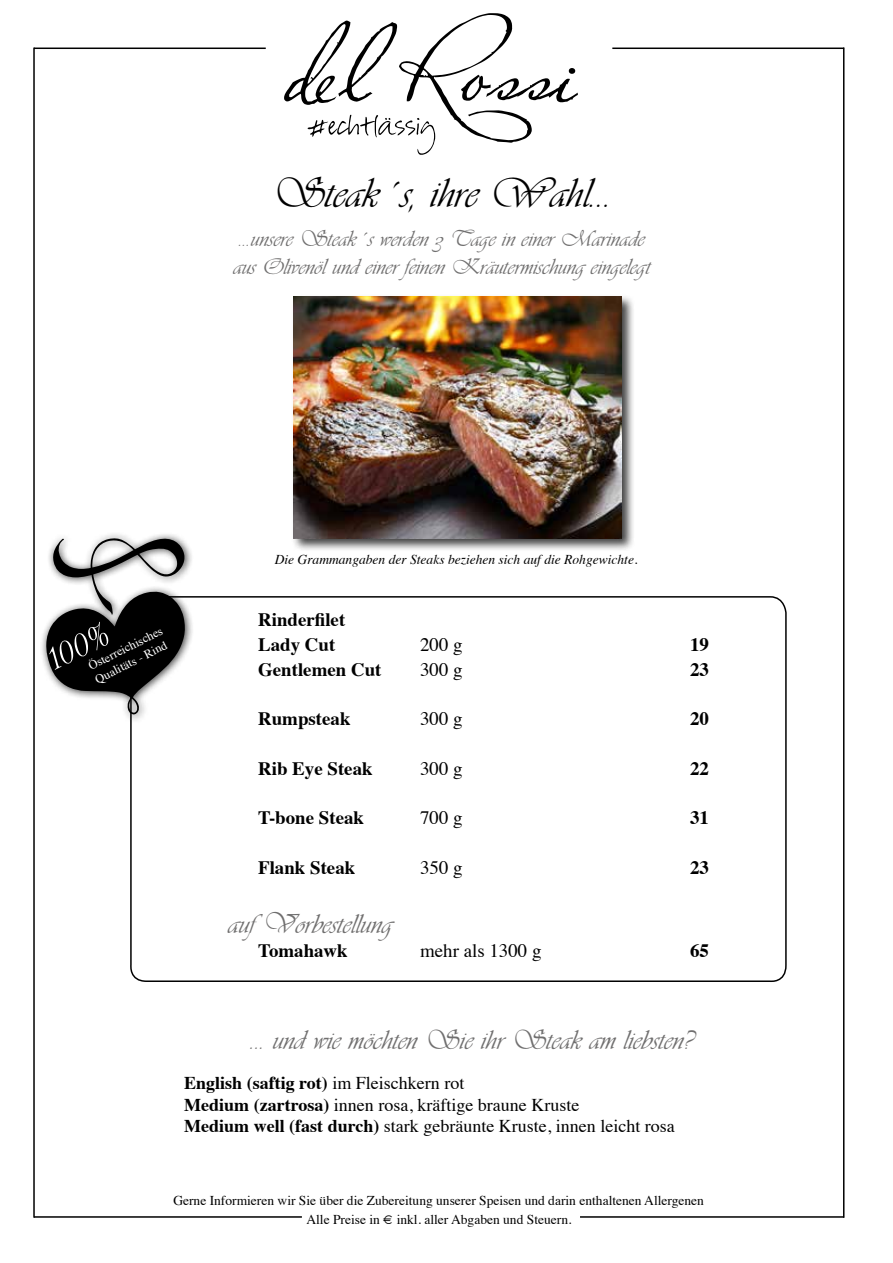
<style>
.page{position:relative;width:893px;height:1263px;background:#fff}
.page>*{position:absolute;margin:0;border:0;box-sizing:border-box;transform-origin:0 0}
.t1{font:126px "Plasterof Paris";letter-spacing:-.065em;color:#000}
.t2{font:55.5px "Savoye Let Plain";color:#fff;scale:.88 1}
.t3{font:43.65px "Vivaldi";color:#000}
.t4{font:28.5px "Vivaldi";color:#706f6f}
.t5{font:23.25px/27.9px "Vivaldi";color:#706f6f}
.t6{font:700 18.9px/24.8px "Times";color:#000}
.t7{font:18.9px "Times";color:#000}
.t8{font:18px/21.6px "Times";color:#000}
.t9{font:13.5px "Times";color:#000}
.t10{font:italic 13.5px "Times";color:#000}
.t11{font:12.3px/14.9px "Times";color:#fff}
.s1{font-weight:700}
</style>
<div class="page">
<svg style="left:307px;top:114px;width:129px;height:41px"></svg>
<hr style="left:34px;top:48px;width:232px;height:1px;background:#000">
<hr style="left:34px;top:1216px;width:268px;height:2px;background:#000">
<hr style="left:612px;top:48px;width:232px;height:1px;background:#000">
<hr style="left:580px;top:1216px;width:264px;height:2px;background:#000">
<hr style="left:33px;top:48px;width:2px;height:1170px;background:#000">
<hr style="left:843px;top:48px;width:1px;height:1170px;background:#000">
<div style="left:292px;top:294px;width:344px;height:258px;background:#000;opacity:.75"></div>
<img style="left:294px;top:297px;width:327px;height:241px">
<svg style="left:130px;top:596px;width:657px;height:386px"></svg>
<div style="left:40px;top:532px;width:154px;height:192px;background:#000;opacity:.75"></div>
<svg style="left:46px;top:538px;width:139px;height:177px"></svg>
<h1 class="t1" style="left:281px;top:-16px;width:299px">del Rossi</h1>
<h3 class="t3" style="left:272px;top:167px;width:341px">Steak´s, ihre Wahl...</h3>
<p class="t5" style="left:233px;top:225px;width:418px">…unsere Steak´s werden 3 Tage in einer Marinade aus Olivenöl und einer feinen Kräutermischung eingelegt</p>
<h2 class="t2" style="left:33px;top:621px;width:74px;rotate:-26deg">100%</h2>
<p class="t11" style="left:86px;top:659px;width:83px;rotate:-27deg">Österreichisches<br>Qualitäts - Rind</p>
<p class="t10" style="left:275px;top:547px;width:364px">Die Grammangaben der Steaks beziehen sich auf die Rohgewichte.</p>
<p class="t6" style="left:258px;top:606px;width:89px">Rinderfilet<br>Lady Cut</p>
<p class="t7" style="left:420px;top:627px;width:44px">200 g</p>
<p class="t6" style="left:690px;top:630px;width:20px">19</p>
<p class="t6" style="left:258px;top:655px;width:125px">Gentlemen Cut</p>
<p class="t7" style="left:420px;top:652px;width:44px">300 g</p>
<p class="t6" style="left:690px;top:655px;width:20px">23</p>
<p class="t6" style="left:258px;top:705px;width:94px">Rumpsteak</p>
<p class="t7" style="left:420px;top:701px;width:44px">300 g</p>
<p class="t6" style="left:690px;top:705px;width:20px">20</p>
<p class="t6" style="left:258px;top:754px;width:116px">Rib Eye Steak</p>
<p class="t7" style="left:420px;top:751px;width:44px">300 g</p>
<p class="t6" style="left:690px;top:754px;width:20px">22</p>
<p class="t6" style="left:258px;top:803px;width:107px">T-bone Steak</p>
<p class="t7" style="left:420px;top:800px;width:44px">700 g</p>
<p class="t6" style="left:690px;top:803px;width:20px">31</p>
<p class="t6" style="left:258px;top:853px;width:99px">Flank Steak</p>
<p class="t7" style="left:420px;top:850px;width:44px">350 g</p>
<p class="t6" style="left:690px;top:853px;width:20px">23</p>
<h3 class="t4" style="left:228px;top:907px;width:166px">aufVorbestellung</h3>
<p class="t6" style="left:258px;top:937px;width:91px">Tomahawk</p>
<p class="t7" style="left:420px;top:933px;width:123px">mehr als 1300 g</p>
<p class="t6" style="left:690px;top:937px;width:20px">65</p>
<h3 class="t4" style="left:250px;top:1024px;width:444px">... und wie möchten Sie ihr Steak am liebsten?</h3>
<p class="t8" style="left:184px;top:1071px;width:492px"><span class="s1">English (saftig rot)</span> im Fleischkern rot<br><span class="s1">Medium (zartrosa)</span> innen rosa, kräftige braune Kruste<br><span class="s1">Medium well (fast durch)</span> stark gebräunte Kruste, innen leicht rosa</p>
<p class="t9" style="left:173px;top:1188px;width:532px">Gerne Informieren wir Sie über die Zubereitung unserer Speisen und darin enthaltenen Allergenen</p>
<p class="t9" style="left:306px;top:1207px;width:267px">Alle Preise in € inkl. aller Abgaben und Steuern.</p>
</div>
